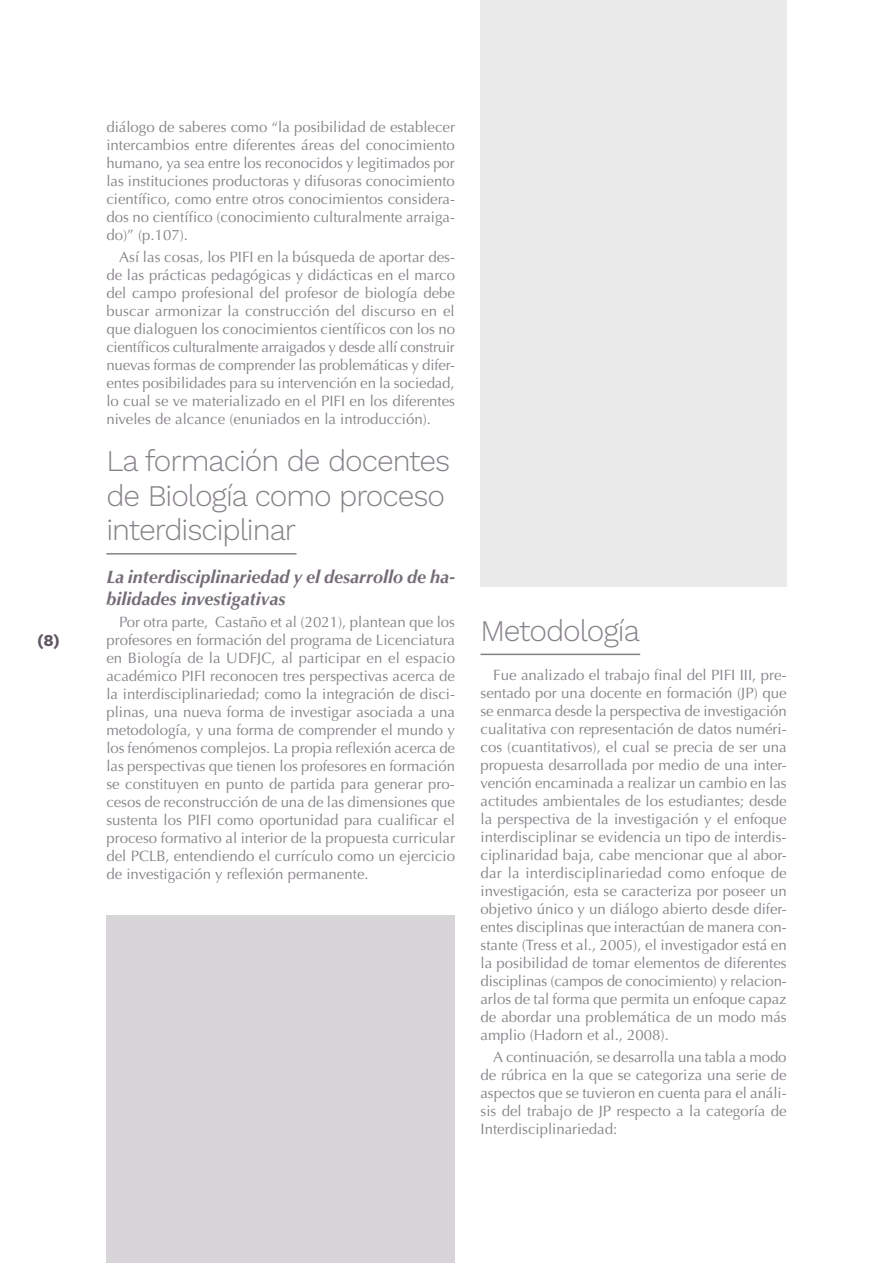
<style>
.page{position:relative;width:893px;height:1263px;background:#fff}
.page>*{position:absolute;margin:0;border:0;box-sizing:border-box;transform-origin:0 0}
.t1{font:30px/34.5px "Work Sans";letter-spacing:-.035em;color:#878289}
.t2{font:italic 700 18px/21.6px "Optima LT Pro";color:#746d76}
.t3{font:16.5px "Work Sans";color:#605862}
.t4{font:15px/18px "Optima LT Pro";color:#878289;text-align:justify}
</style>
<div class="page">
<hr style="left:106px;top:553px;width:191px;height:2px;background:#878289">
<hr style="left:480px;top:654px;width:160px;height:1px;background:#878289">
<div style="left:106px;top:916px;width:349px;height:347px;background:#d7d5d8"></div>
<div style="left:481px;top:0;width:306px;height:587px;background:#ebeaeb"></div>
<p class="t3" style="left:37px;top:628px;width:24px">(8)</p>
<p class="t4" style="left:106px;top:118px;width:350px">diálogo de saberes como “la posibilidad de establecer intercambios entre diferentes áreas del conocimiento humano, ya sea entre los reconocidos y legitimados por las instituciones productoras y difusoras conocimiento científico, como entre otros conocimientos considera&shy;dos no científico (conocimiento culturalmente arraiga&shy;do)” (p.107).</p>
<p class="t4" style="left:106px;top:248px;width:350px;text-indent:13px">Así las cosas, los PIFI en la búsqueda de aportar des&shy;de las prácticas pedagógicas y didácticas en el marco del campo profesional del profesor de biología debe buscar armonizar la construcción del discurso en el que dialoguen los conocimientos científicos con los no científicos culturalmente arraigados y desde allí construir nuevas formas de comprender las problemáticas y difer&shy;entes posibilidades para su intervención en la sociedad, lo cual se ve materializado en el PIFI en los diferentes niveles de alcance (enuniados en la introducción).</p>
<h1 class="t1" style="left:106px;top:443px;width:345px">La formación de docentes de Biología como proceso interdisciplinar</h1>
<p class="t2" style="left:106px;top:566px;width:350px">La interdisciplinariedad y el desarrollo de ha&shy;bilidades investigativas</p>
<p class="t4" style="left:106px;top:613px;width:350px;text-indent:13px">Por otra parte, Castaño et al (2021), plantean que los profesores en formación del programa de Licenciatura en Biología de la UDFJC, al participar en el espacio académico PIFI reconocen tres perspectivas acerca de la interdisciplinariedad; como la integración de disci&shy;plinas, una nueva forma de investigar asociada a una metodología, y una forma de comprender el mundo y los fenómenos complejos. La propia reflexión acerca de las perspectivas que tienen los profesores en formación se constituyen en punto de partida para generar pro&shy;cesos de reconstrucción de una de las dimensiones que sustenta los PIFI como oportunidad para cualificar el proceso formativo al interior de la propuesta curricular del PCLB, entendiendo el currículo como un ejercicio de investigación y reflexión permanente.</p>
<h1 class="t1" style="left:480px;top:612px;width:161px">Metodología</h1>
<p class="t4" style="left:480px;top:666px;width:308px;text-indent:13px">Fue analizado el trabajo final del PIFI III, pre&shy;sentado por una docente en formación (JP) que se enmarca desde la perspectiva de investigación cualitativa con representación de datos numéri&shy;cos (cuantitativos), el cual se precia de ser una propuesta desarrollada por medio de una inter&shy;vención encaminada a realizar un cambio en las actitudes ambientales de los estudiantes; desde la perspectiva de la investigación y el enfoque interdisciplinar se evidencia un tipo de interdis&shy;ciplinaridad baja, cabe mencionar que al abor&shy;dar la interdisciplinariedad como enfoque de investigación, esta se caracteriza por poseer un objetivo único y un diálogo abierto desde difer&shy;entes disciplinas que interactúan de manera con&shy;stante (Tress et al., 2005), el investigador está en la posibilidad de tomar elementos de diferentes disciplinas (campos de conocimiento) y relacion&shy;arlos de tal forma que permita un enfoque capaz de abordar una problemática de un modo más amplio (Hadorn et al., 2008).</p>
<p class="t4" style="left:480px;top:1048px;width:308px;text-indent:13px">A continuación, se desarrolla una tabla a modo de rúbrica en la que se categoriza una serie de aspectos que se tuvieron en cuenta para el análi&shy;sis del trabajo de JP respecto a la categoría de Interdisciplinariedad:</p>
</div>
